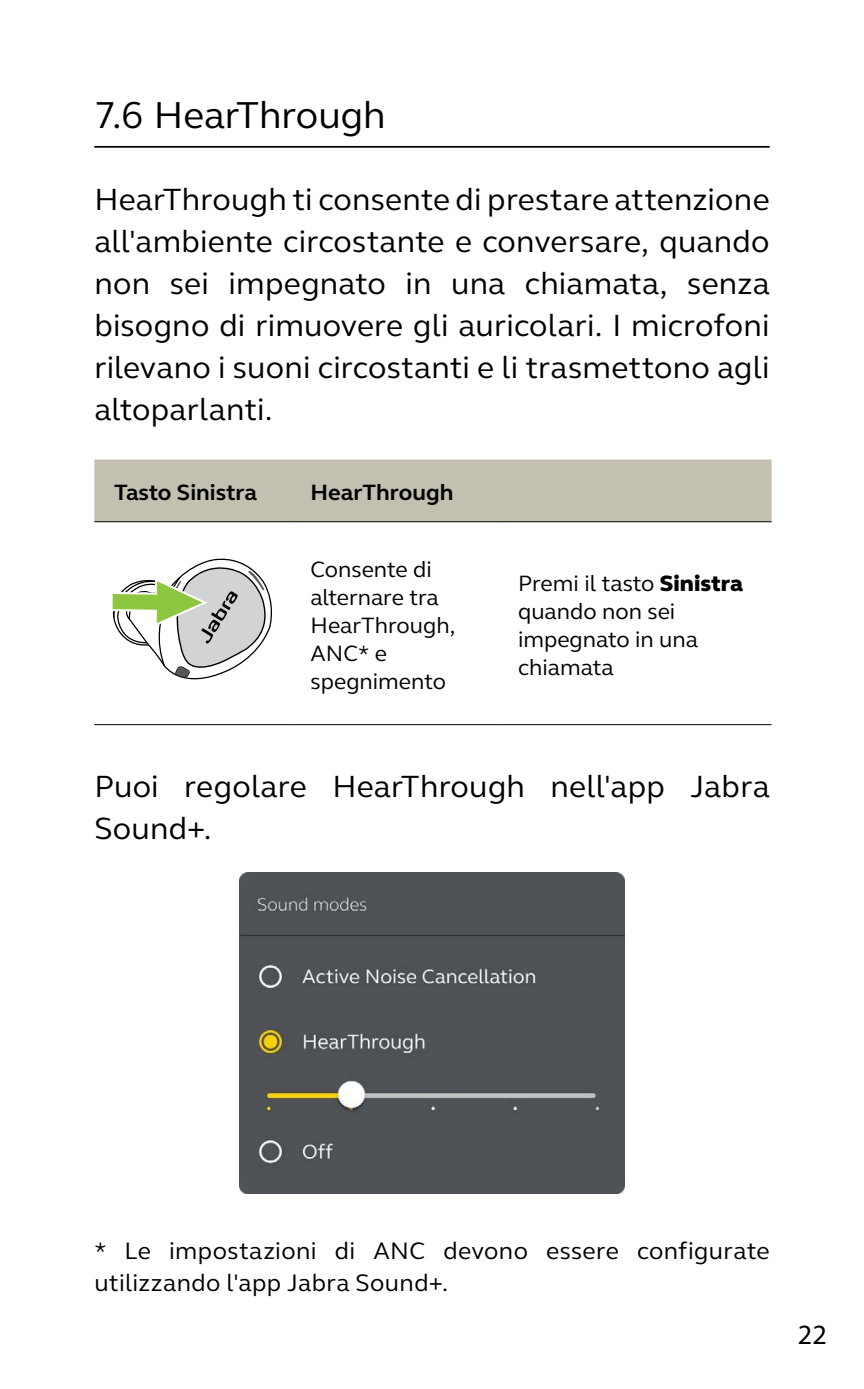
<style>
.page{position:relative;width:864px;height:1389px;background:#fff}
.page>*{position:absolute;margin:0;border:0;box-sizing:border-box;transform-origin:0 0}
.t1{font:38.5px "GN Elliot";color:#000}
.t2{font:31.5px/42px "GN Elliot";letter-spacing:.01em;color:#000;text-align:justify}
.t3{font:28px "Myriad Pro";color:#000}
.t4{font:24.5px/31.5px "GN Elliot";letter-spacing:.015em;color:#000}
.t5{font:22.75px/28px "GN Elliot";color:#000}
.t6{font:700 22.75px "GN Elliot";color:#000}
.s1{font-weight:800}
</style>
<div class="page">
<hr style="left:94px;top:146px;width:675px;height:2px;background:#000">
<div style="left:94px;top:459px;width:677px;height:62px;background:#c4c0b1"></div>
<hr style="left:290px;top:724px;width:208px;height:1px;background:#000">
<hr style="left:498px;top:724px;width:273px;height:1px;background:#000">
<hr style="left:290px;top:521px;width:208px;height:1px;background:#000">
<hr style="left:498px;top:521px;width:273px;height:1px;background:#000">
<hr style="left:94px;top:521px;width:196px;height:1px;background:#000">
<hr style="left:94px;top:724px;width:196px;height:1px;background:#000">
<svg style="left:112px;top:559px;width:160px;height:120px"></svg>
<div style="left:239px;top:872px;width:385px;height:321px;background:#4f5257"></div>
<p class="t1" style="left:94px;top:89px;width:293px">7.6 HearThrough</p>
<p class="t2" style="left:94px;top:177px;width:676px">HearThrough ti consente di prestare attenzione all'ambiente circostante e conversare, quando non sei impegnato in una chiamata, senza bisogno di rimuovere gli auricolari. I microfoni rilevano i suoni circostanti e li trasmettono agli altoparlanti.</p>
<p class="t6" style="left:114px;top:477px;width:144px">Tasto Sinistra</p>
<p class="t6" style="left:310px;top:477px;width:144px">HearThrough</p>
<p class="t5" style="left:310px;top:554px;width:146px">Consente di alternare tra<br>HearThrough,<br>ANC* e spegnimento</p>
<p class="t5" style="left:518px;top:568px;width:226px">Premi il tasto <span class="s1">Sinistra </span>quando non sei impegnato in una chiamata</p>
<p class="t2" style="left:94px;top:764px;width:676px">Puoi regolare HearThrough nell'app Jabra<br>Sound+.</p>
<p class="t4" style="left:94px;top:1234px;width:676px">* Le impostazioni di ANC devono essere configurate utilizzando l'app Jabra Sound+.</p>
<p class="t3" style="left:797px;top:1317px;width:30px">22</p>
</div>
